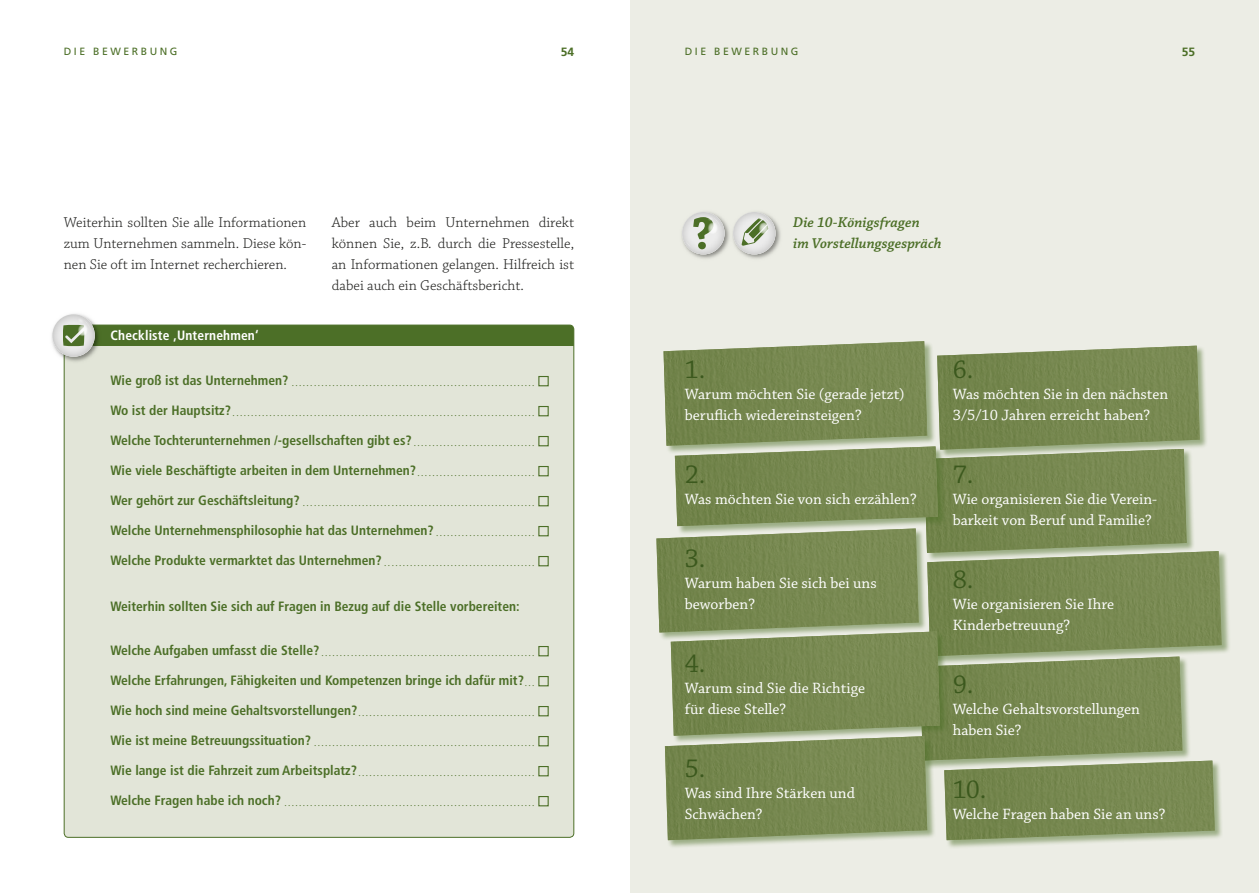
<style>
.page{position:relative;width:1259px;height:893px;background:#fff}
.page>*{position:absolute;margin:0;border:0;box-sizing:border-box;transform-origin:0 0}
.t1{font:27px "Chaparral Pro";color:#3c591e}
.t2{font:15.75px/21px "Chaparral Pro";color:#fff}
.t3{font:300 15px/21px "Chaparral Pro";color:#1d1d1b;text-align:justify}
.t4{font:italic 600 15px/21px "Chaparral Pro";color:#4c6f27}
.t5{font:700 condensed 13.5px "Frutiger";color:#4c6f27}
.t6{font:700 condensed 13.5px "Frutiger";letter-spacing:.01em;color:#fff}
.t7{font:700 12px "Frutiger";color:#4c6f27}
.t8{font:10.5px "Frutiger";letter-spacing:.24em;color:#4c6f27}
.t9{font:7.5px "Arial Rounded MT Bold";color:#4c6f27}
</style>
<div class="page">
<div style="left:630px;top:0;width:629px;height:893px;background:#ecede5"></div>
<div style="left:927px;top:551px;width:303px;height:114px;background:#4c6f27;opacity:.5"></div>
<div style="left:664px;top:736px;width:271px;height:113px;background:#4c6f27;opacity:.5"></div>
<div style="left:944px;top:760px;width:279px;height:89px;background:#4c6f27;opacity:.5"></div>
<svg style="left:656px;top:341px;width:565px;height:499px;background:#869564"></svg>
<img style="left:671px;top:631px;width:269px;height:105px">
<div style="left:64px;top:325px;width:510px;height:512px;background:#e2e5d8;border-radius:4px"></div>
<div style="left:64px;top:325px;width:510px;height:21px;background:#4c6f27"></div>
<div style="left:538px;top:376px;width:11px;height:10px;border:1px solid #4c6f27"></div>
<div style="left:538px;top:406px;width:11px;height:10px;border:1px solid #4c6f27"></div>
<div style="left:538px;top:436px;width:11px;height:10px;border:1px solid #4c6f27"></div>
<div style="left:538px;top:466px;width:11px;height:10px;border:1px solid #4c6f27"></div>
<div style="left:538px;top:496px;width:11px;height:10px;border:1px solid #4c6f27"></div>
<div style="left:538px;top:526px;width:11px;height:10px;border:1px solid #4c6f27"></div>
<div style="left:538px;top:556px;width:11px;height:10px;border:1px solid #4c6f27"></div>
<div style="left:538px;top:646px;width:11px;height:10px;border:1px solid #4c6f27"></div>
<div style="left:538px;top:676px;width:11px;height:10px;border:1px solid #4c6f27"></div>
<div style="left:538px;top:706px;width:11px;height:10px;border:1px solid #4c6f27"></div>
<div style="left:538px;top:736px;width:11px;height:10px;border:1px solid #4c6f27"></div>
<div style="left:538px;top:766px;width:11px;height:10px;border:1px solid #4c6f27"></div>
<div style="left:538px;top:796px;width:11px;height:10px;border:1px solid #4c6f27"></div>
<img style="left:51px;top:324px;width:51px;height:40px">
<svg style="left:52px;top:314px;width:43px;height:43px"></svg>
<img style="left:681px;top:220px;width:48px;height:39px">
<svg style="left:682px;top:212px;width:42px;height:42px"></svg>
<img style="left:729px;top:220px;width:52px;height:39px">
<svg style="left:733px;top:212px;width:42px;height:42px"></svg>
<h3 class="t8" style="left:64px;top:45px;width:115px">DIE BEWERBUNG</h3>
<h3 class="t7" style="left:561px;top:45px;width:15px">54</h3>
<h3 class="t8" style="left:685px;top:45px;width:115px">DIE BEWERBUNG</h3>
<h3 class="t7" style="left:1181px;top:45px;width:15px">55</h3>
<h3 class="t3" style="left:64px;top:212px;width:244px">Weiterhin sollten Sie alle Informationen zum Unternehmen sammeln. Diese kön&shy;nen Sie oft im Internet recherchieren.</h3>
<h3 class="t3" style="left:332px;top:212px;width:244px">Aber auch beim Unternehmen direkt können Sie, z.B. durch die Pressestelle, an Informationen gelangen. Hilfreich ist dabei auch ein Geschäftsbericht.</h3>
<h3 class="t6" style="left:111px;top:327px;width:149px">Checkliste ,Unternehmen‘</h3>
<p class="t9" style="left:111px;top:379px;width:425px"><sup>Wie</sup> <sup>groß</sup> <sup>ist</sup> <sup>das</sup> <sup>Unternehmen?</sup> ..................................................................</p>
<p class="t9" style="left:111px;top:409px;width:425px"><sup>Wo</sup> <sup>ist</sup> <sup>der</sup> <sup>Hauptsitz?</sup>..................................................................................</p>
<h3 class="t5" style="left:111px;top:432px;width:425px">Welche Tochterunternehmen /-gesellschaften gibt es? <sub>.</sub> <sub>.</sub> <sub>.</sub> <sub>.</sub> <sub>.</sub> <sub>.</sub> <sub>.</sub> <sub>.</sub> <sub>.</sub> <sub>.</sub> <sub>.</sub> <sub>.</sub> <sub>.</sub> <sub>.</sub> <sub>.</sub> <sub>.</sub> <sub>.</sub> <sub>.</sub> <sub>.</sub> <sub>.</sub> <sub>.</sub> <sub>.</sub> <sub>.</sub> <sub>.</sub> <sub>.</sub> <sub>.</sub> <sub>.</sub> <sub>.</sub> <sub>.</sub> <sub>.</sub> <sub>.</sub> <sub>.</sub> <sub>.</sub></h3>
<h3 class="t5" style="left:111px;top:462px;width:425px">Wie viele Beschäftigte arbeiten in dem Unternehmen? <sub>.</sub> <sub>.</sub> <sub>.</sub> <sub>.</sub> <sub>.</sub> <sub>.</sub> <sub>.</sub> <sub>.</sub> <sub>.</sub> <sub>.</sub> <sub>.</sub> <sub>.</sub> <sub>.</sub> <sub>.</sub> <sub>.</sub> <sub>.</sub> <sub>.</sub> <sub>.</sub> <sub>.</sub> <sub>.</sub> <sub>.</sub> <sub>.</sub> <sub>.</sub> <sub>.</sub> <sub>.</sub> <sub>.</sub> <sub>.</sub> <sub>.</sub> <sub>.</sub> <sub>.</sub> <sub>.</sub> <sub>.</sub></h3>
<p class="t9" style="left:111px;top:499px;width:425px"><sup>Wer</sup> <sup>gehört</sup> <sup>zur</sup> <sup>Geschäftsleitung?</sup> ...............................................................</p>
<h3 class="t5" style="left:111px;top:522px;width:425px">Welche Unternehmensphilosophie hat das Unternehmen? <sub>.</sub> <sub>.</sub> <sub>.</sub> <sub>.</sub> <sub>.</sub> <sub>.</sub> <sub>.</sub> <sub>.</sub> <sub>.</sub> <sub>.</sub> <sub>.</sub> <sub>.</sub> <sub>.</sub> <sub>.</sub> <sub>.</sub> <sub>.</sub> <sub>.</sub> <sub>.</sub> <sub>.</sub> <sub>.</sub> <sub>.</sub> <sub>.</sub> <sub>.</sub> <sub>.</sub> <sub>.</sub> <sub>.</sub> <sub>.</sub></h3>
<p class="t9" style="left:111px;top:559px;width:425px"><sup>Welche</sup> <sup>Produkte</sup> <sup>vermarktet</sup> <sup>das</sup> <sup>Unternehmen?</sup> .........................................</p>
<h3 class="t5" style="left:111px;top:599px;width:410px">Weiterhin sollten Sie sich auf Fragen in Bezug auf die Stelle vorbereiten:</h3>
<p class="t9" style="left:111px;top:649px;width:425px"><sup>Welche</sup> <sup>Aufgaben</sup> <sup>umfasst</sup> <sup>die</sup> <sup>Stelle?</sup>..........................................................</p>
<h3 class="t5" style="left:111px;top:672px;width:425px">Welche Erfahrungen, Fähigkeiten und Kompetenzen bringe ich dafür mit?<sub>.</sub> <sub>.</sub> <sub>.</sub></h3>
<p class="t9" style="left:111px;top:709px;width:425px"><sup>Wie</sup> <sup>hoch</sup> <sup>sind</sup> <sup>meine</sup> <sup>Gehaltsvorstellungen?</sup>................................................</p>
<p class="t9" style="left:111px;top:739px;width:425px"><sup>Wie</sup> <sup>ist</sup> <sup>meine</sup> <sup>Betreuungssituation?</sup> ............................................................</p>
<p class="t9" style="left:111px;top:769px;width:425px"><sup>Wie</sup> <sup>lange</sup> <sup>ist</sup> <sup>die</sup> <sup>Fahrzeit</sup> <sup>zum</sup> <sup>Arbeitsplatz?</sup>................................................</p>
<p class="t9" style="left:111px;top:799px;width:425px"><sup>Welche</sup> <sup>Fragen</sup> <sup>habe</sup> <sup>ich</sup> <sup>noch?</sup> ....................................................................</p>
<h3 class="t4" style="left:793px;top:212px;width:150px">Die 10-Königsfragen<br>im Vorstellungsgespräch</h3>
<h1 class="t1" style="left:685px;top:355px;width:22px">1.</h1>
<h2 class="t2" style="left:685px;top:384px;width:221px">Warum möchten Sie (gerade jetzt) beruflich wiedereinsteigen?</h2>
<h1 class="t1" style="left:685px;top:460px;width:22px">2.</h1>
<h2 class="t2" style="left:685px;top:489px;width:233px">Was möchten Sie von sich erzählen?</h2>
<h1 class="t1" style="left:685px;top:544px;width:22px">3.</h1>
<h2 class="t2" style="left:685px;top:573px;width:193px">Warum haben Sie sich bei uns beworben?</h2>
<h1 class="t1" style="left:685px;top:649px;width:22px">4.</h1>
<h2 class="t2" style="left:685px;top:678px;width:182px">Warum sind Sie die Richtige für diese Stelle?</h2>
<h1 class="t1" style="left:685px;top:754px;width:22px">5.</h1>
<h2 class="t2" style="left:685px;top:783px;width:172px">Was sind Ihre Stärken und<br>Schwächen?</h2>
<h1 class="t1" style="left:952px;top:355px;width:22px">6.</h1>
<h2 class="t2" style="left:952px;top:384px;width:217px">Was möchten Sie in den nächsten<br>3/5/10 Jahren erreicht haben?</h2>
<h1 class="t1" style="left:952px;top:460px;width:22px">7.</h1>
<h2 class="t2" style="left:952px;top:489px;width:206px">Wie organisieren Sie die Verein&shy;barkeit von Beruf und Familie?</h2>
<h1 class="t1" style="left:952px;top:565px;width:22px">8.</h1>
<h2 class="t2" style="left:952px;top:594px;width:163px">Wie organisieren Sie Ihre<br>Kinderbetreuung?</h2>
<h1 class="t1" style="left:952px;top:670px;width:22px">9.</h1>
<h2 class="t2" style="left:952px;top:699px;width:189px">Welche Gehaltsvorstellungen haben Sie?</h2>
<h1 class="t1" style="left:952px;top:775px;width:35px">10.</h1>
<h2 class="t2" style="left:952px;top:804px;width:214px">Welche Fragen haben Sie an uns?</h2>
</div>
